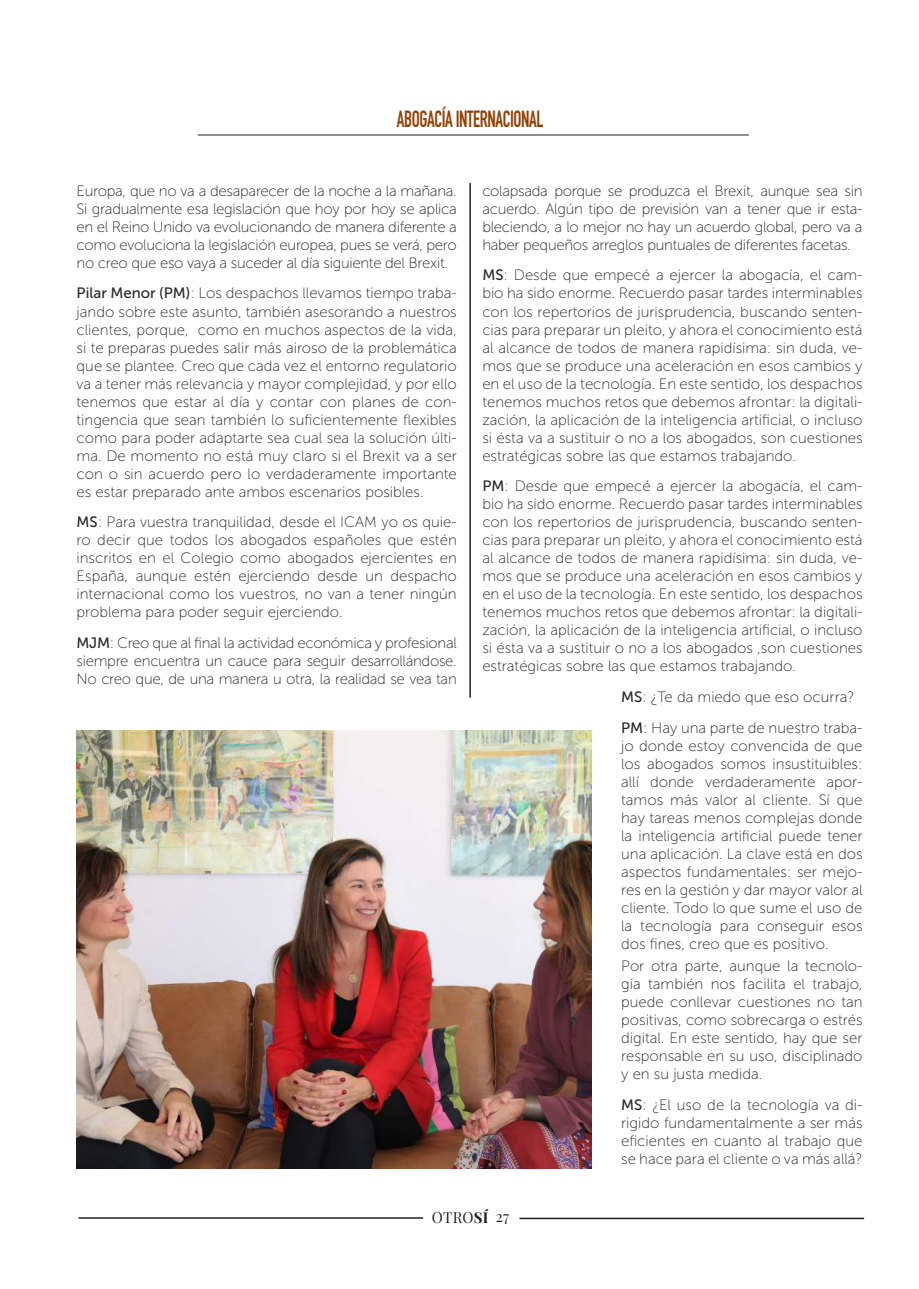
<style>
.page{position:relative;width:919px;height:1289px;background:#fff}
.page>*{position:absolute;margin:0;border:0;box-sizing:border-box;transform-origin:0 0}
.t1{font:23.1px "DIN Engschrift Std";letter-spacing:-.02em;color:#924003;scale:.82 1}
.t2{font:15px/18px "Museo Sans 100";color:#262626;text-align:justify}
.t3{font:15px "Playfair Display";letter-spacing:.01em;color:#231f20}
.s1{font-family:"Museo Sans 500"}
.s2{font-weight:700}
</style>
<div class="page">
<hr style="left:198px;top:135px;width:550px;height:1px;background:#231f20">
<hr style="left:519px;top:1217px;width:345px;height:2px;background:#231f20">
<hr style="left:78px;top:1217px;width:345px;height:1px;background:#231f20">
<img style="left:77px;top:730px;width:514px;height:438px">
<hr style="left:469px;top:183px;width:2px;height:514px;background:#231f20">
<h1 class="t1" style="left:397px;top:105px;width:180px">ABOGACÍA INTERNACIONAL</h1>
<p class="t2" style="left:77px;top:182px;width:382px">Europa, que no va a desaparecer de la noche a la mañana.<br>Si gradualmente esa legislación que hoy por hoy se aplica en el Reino Unido va evolucionando de manera diferente a como evoluciona la legislación europea, pues se verá, pero no creo que eso vaya a suceder al día siguiente del Brexit.</p>
<p class="t2" style="left:77px;top:284px;width:382px"><span class="s1">Pilar Menor (PM)</span>: Los despachos llevamos tiempo traba&shy;jando sobre este asunto, también asesorando a nuestros clientes, porque, como en muchos aspectos de la vida, si te preparas puedes salir más airoso de la problemática que se plantee. Creo que cada vez el entorno regulatorio va a tener más relevancia y mayor complejidad, y por ello tenemos que estar al día y contar con planes de con&shy;tingencia que sean también lo suficientemente flexibles como para poder adaptarte sea cual sea la solución últi&shy;ma. De momento no está muy claro si el Brexit va a ser con o sin acuerdo pero lo verdaderamente importante es estar preparado ante ambos escenarios posibles.</p>
<p class="t2" style="left:77px;top:513px;width:382px"><span class="s1">MS</span>: Para vuestra tranquilidad, desde el ICAM yo os quie&shy;ro decir que todos los abogados españoles que estén inscritos en el Colegio como abogados ejercientes en España, aunque estén ejerciendo desde un despacho internacional como los vuestros, no van a tener ningún problema para poder seguir ejerciendo.</p>
<p class="t2" style="left:77px;top:634px;width:382px"><span class="s1">MJM</span>: Creo que al final la actividad económica y profesional siempre encuentra un cauce para seguir desarrollándose.<br>No creo que, de una manera u otra, la realidad se vea tan</p>
<p class="t2" style="left:482px;top:182px;width:382px">colapsada porque se produzca el Brexit, aunque sea sin acuerdo. Algún tipo de previsión van a tener que ir esta&shy;bleciendo, a lo mejor no hay un acuerdo global, pero va a haber pequeños arreglos puntuales de diferentes facetas.</p>
<p class="t2" style="left:482px;top:266px;width:382px"><span class="s1">MS</span>: Desde que empecé a ejercer la abogacía, el cam&shy;bio ha sido enorme. Recuerdo pasar tardes interminables con los repertorios de jurisprudencia, buscando senten&shy;cias para preparar un pleito, y ahora el conocimiento está al alcance de todos de manera rapidísima: sin duda, ve&shy;mos que se produce una aceleración en esos cambios y en el uso de la tecnología. En este sentido, los despachos tenemos muchos retos que debemos afrontar: la digitali&shy;zación, la aplicación de la inteligencia artificial, o incluso si ésta va a sustituir o no a los abogados, son cuestiones estratégicas sobre las que estamos trabajando.</p>
<p class="t2" style="left:482px;top:477px;width:382px"><span class="s1">PM</span>: Desde que empecé a ejercer la abogacía, el cam&shy;bio ha sido enorme. Recuerdo pasar tardes interminables con los repertorios de jurisprudencia, buscando senten&shy;cias para preparar un pleito, y ahora el conocimiento está al alcance de todos de manera rapidísima: sin duda, ve&shy;mos que se produce una aceleración en esos cambios y en el uso de la tecnología. En este sentido, los despachos tenemos muchos retos que debemos afrontar: la digitali&shy;zación, la aplicación de la inteligencia artificial, o incluso si ésta va a sustituir o no a los abogados ,son cuestiones estratégicas sobre las que estamos trabajando.</p>
<p class="t2" style="left:621px;top:681px;width:243px;line-height:30.8px"><span class="s1">MS</span>: ¿Te da miedo que eso ocurra?<br><span class="s1">PM</span>: Hay una parte de nuestro traba-</p>
<p class="t2" style="left:621px;top:737px;width:243px">jo donde estoy convencida de que los abogados somos insustituibles: allí donde verdaderamente apor&shy;tamos más valor al cliente. Sí que hay tareas menos complejas donde la inteligencia artificial puede tener una aplicación. La clave está en dos aspectos fundamentales: ser mejo&shy;res en la gestión y dar mayor valor al cliente. Todo lo que sume el uso de la tecnología para conseguir esos dos fines, creo que es positivo.</p>
<p class="t2" style="left:621px;top:957px;width:243px">Por otra parte, aunque la tecnolo&shy;gía también nos facilita el trabajo, puede conllevar cuestiones no tan positivas, como sobrecarga o estrés digital. En este sentido, hay que ser responsable en su uso, disciplinado y en su justa medida.</p>
<p class="t2" style="left:621px;top:1096px;width:243px"><span class="s1">MS</span>: ¿El uso de la tecnología va di&shy;rigido fundamentalmente a ser más eficientes en cuanto al trabajo que se hace para el cliente o va más allá?</p>
<p class="t3" style="left:432px;top:1208px;width:79px">OTRO<span class="s2">SÍ</span> 27</p>
</div>
